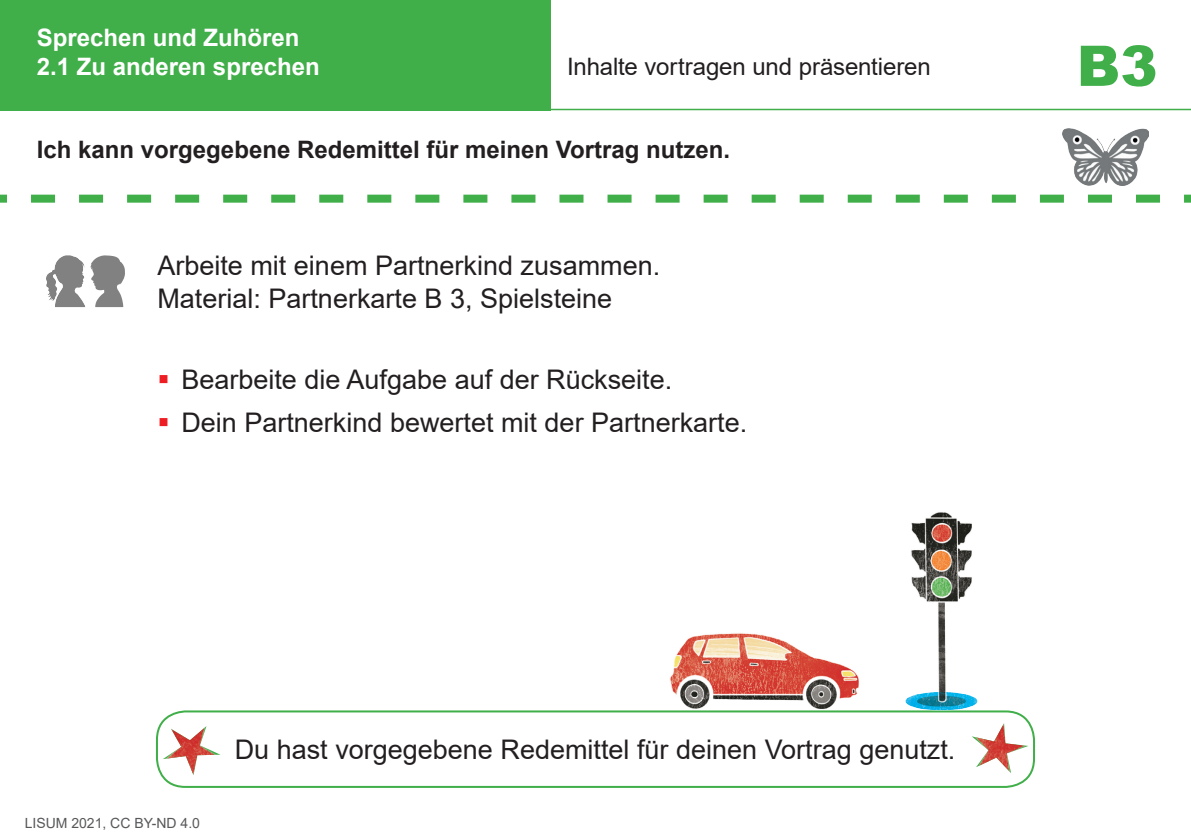
<style>
.page{position:relative;width:1191px;height:840px;background:#fff}
.page>*{position:absolute;margin:0;border:0;box-sizing:border-box;transform-origin:0 0}
.t1{font:900 56px "Arial";color:#40ae49}
.t2{font:27px/32.4px "Arial";color:#231f20}
.t3{font:700 24px "Arial";color:#231f20}
.t4{font:700 24px/28.8px "Arial";color:#fff}
.t5{font:24px "Arial";letter-spacing:-.005em;color:#231f20}
.t6{font:14px "Arial";color:#57585a}
</style>
<div class="page">
<div style="left:0;top:0;width:550px;height:109px;background:#40ae49"></div>
<hr style="left:0;top:109px;width:1191px;height:1px;background:#40ae49">
<svg style="left:0;top:194px;width:1191px;height:8px"></svg>
<img style="left:1063px;top:128px;width:85px;height:57px">
<svg style="left:46px;top:255px;width:79px;height:52px"></svg>
<div style="left:156px;top:710px;width:879px;height:77px;border:2px solid #40ae49;border-radius:28px"></div>
<img style="left:163px;top:726px;width:57px;height:48px">
<img style="left:974px;top:723px;width:51px;height:49px">
<img style="left:891px;top:512px;width:91px;height:223px">
<img style="left:670px;top:633px;width:189px;height:76px">
<p class="t4" style="left:37px;top:23px;width:284px">Sprechen und Zuhören<br>2.1 Zu anderen sprechen</p>
<p class="t5" style="left:567px;top:50px;width:365px">Inhalte vortragen und präsentieren</p>
<p class="t3" style="left:37px;top:132px;width:695px">Ich kann vorgegebene Redemittel für meinen Vortrag nutzen.</p>
<p class="t2" style="left:157px;top:249px;width:504px">Arbeite mit einem Partnerkind zusammen.<br>Material: Partnerkarte B 3, Spielsteine</p>
<p class="t2" style="left:181px;top:357px;width:567px;line-height:43.8px">Bearbeite die Aufgabe auf der Rückseite.<br>Dein Partnerkind bewertet mit der Partnerkarte.</p>
<p class="t6" style="left:25px;top:812px;width:177px">LISUM 2021, CC BY-ND 4.0</p>
<p class="t2" style="left:235px;top:732px;width:722px">Du hast vorgegebene Redemittel für deinen Vortrag genutzt.</p>
<h1 class="t1" style="left:1076px;top:25px;width:82px">B3</h1>
</div>
